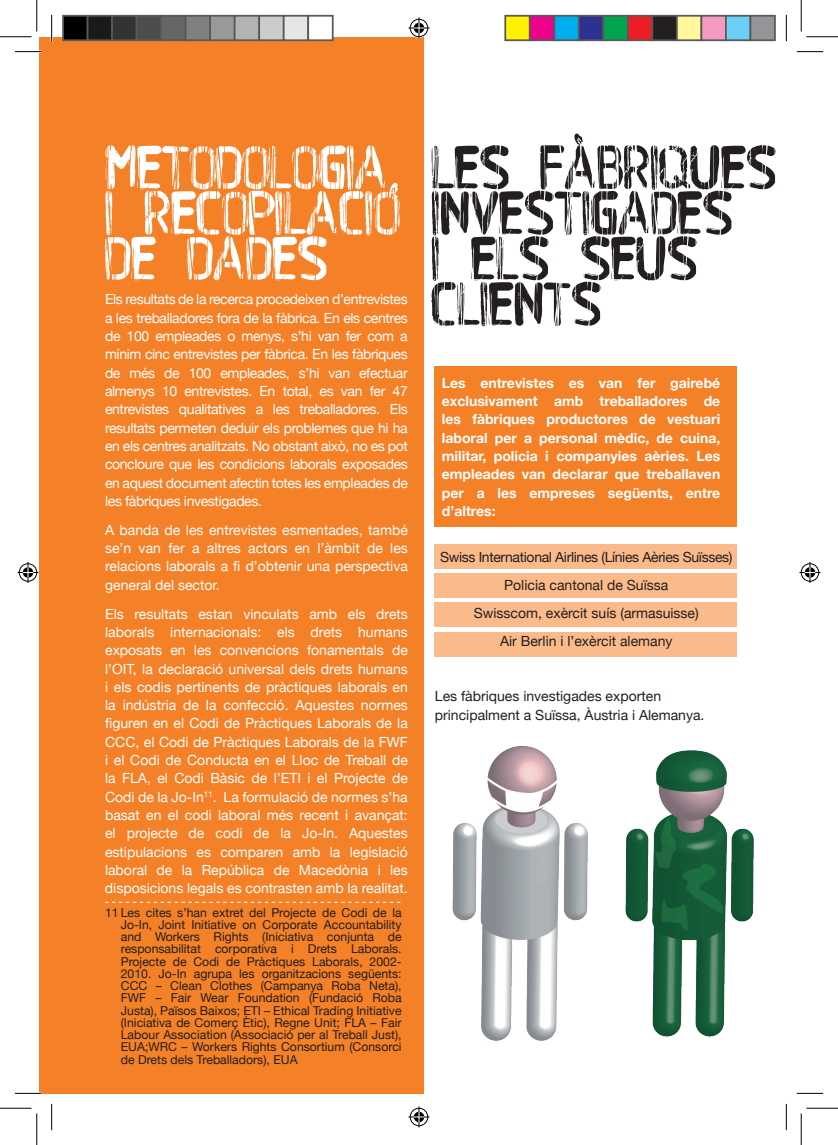
<style>
.page{position:relative;width:838px;height:1145px;background:#fff}
.page>*{position:absolute;margin:0;border:0;box-sizing:border-box;transform-origin:0 0}
.t1{font:63px/45.5px "BA Wet Paint";letter-spacing:-.01em;color:#231f20}
.t2{font:63px/45.5px "BA Wet Paint";letter-spacing:-.01em;color:#fff}
.t3{font:14px/18.4px "Helvetica Neue";color:#fff;text-align:justify}
.t4{font:700 14px/18.4px "Helvetica Neue";color:#fff;text-align:justify}
.t5{font:14px/28px "Helvetica Neue";color:#231f20;text-align:center}
.t6{font:12.25px/12.2px "Helvetica Neue";color:#231f20;text-align:justify}
</style>
<div class="page">
<div style="left:39px;top:37px;width:385px;height:1056px;background:#f48028"></div>
<div style="left:434px;top:545px;width:302px;height:24px;background:#faba89"></div>
<div style="left:434px;top:602px;width:302px;height:25px;background:#faba89"></div>
<div style="left:434px;top:632px;width:302px;height:24px;background:#faba89"></div>
<div style="left:434px;top:574px;width:302px;height:24px;background:#faba89"></div>
<div style="left:434px;top:367px;width:302px;height:160px;background:#f48028"></div>
<svg style="left:105px;top:902px;width:295px;height:1px"></svg>
<img style="left:452px;top:745px;width:302px;height:296px">
<svg style="left:389px;top:182px;width:9px;height:12px"></svg>
<svg style="left:574px;top:133px;width:8px;height:13px"></svg>
<hr style="left:15px;top:51px;width:26px;height:2px;background:#fff">
<hr style="left:15px;top:1092px;width:26px;height:2px;background:#fff">
<hr style="left:51px;top:15px;width:2px;height:26px;background:#fff">
<svg style="left:15px;top:51px;width:26px;height:1px"></svg>
<svg style="left:796px;top:51px;width:27px;height:1px"></svg>
<svg style="left:15px;top:1093px;width:26px;height:1px"></svg>
<svg style="left:796px;top:1093px;width:27px;height:1px"></svg>
<svg style="left:51px;top:15px;width:1px;height:26px"></svg>
<svg style="left:51px;top:1104px;width:1px;height:26px"></svg>
<svg style="left:786px;top:15px;width:1px;height:26px"></svg>
<svg style="left:786px;top:1104px;width:1px;height:26px"></svg>
<hr style="left:0;top:36px;width:32px;height:1px;background:#000">
<hr style="left:806px;top:36px;width:31px;height:1px;background:#000">
<hr style="left:0;top:1108px;width:32px;height:1px;background:#000">
<hr style="left:806px;top:1108px;width:31px;height:1px;background:#000">
<hr style="left:36px;top:0;width:1px;height:31px;background:#000">
<hr style="left:36px;top:1113px;width:1px;height:32px;background:#000">
<hr style="left:800px;top:0;width:1px;height:31px;background:#000">
<hr style="left:800px;top:1113px;width:1px;height:32px;background:#000">
<svg style="left:408px;top:18px;width:21px;height:21px"></svg>
<svg style="left:408px;top:1106px;width:21px;height:21px"></svg>
<svg style="left:18px;top:562px;width:21px;height:21px"></svg>
<svg style="left:799px;top:562px;width:21px;height:21px"></svg>
<div style="left:63px;top:16px;width:25px;height:24px;background:#000"></div>
<div style="left:62px;top:15px;width:26px;height:26px;border:2px solid #595959"></div>
<div style="left:88px;top:16px;width:24px;height:24px;background:#1a1a1a"></div>
<div style="left:87px;top:15px;width:26px;height:26px;border:2px solid #595959"></div>
<div style="left:112px;top:16px;width:25px;height:24px;background:#333"></div>
<div style="left:111px;top:15px;width:26px;height:26px;border:2px solid #595959"></div>
<div style="left:137px;top:16px;width:24px;height:24px;background:#4d4d4d"></div>
<div style="left:136px;top:15px;width:26px;height:26px;border:2px solid #595959"></div>
<div style="left:161px;top:16px;width:25px;height:24px;background:#666"></div>
<div style="left:160px;top:15px;width:26px;height:26px;border:2px solid #595959"></div>
<div style="left:186px;top:16px;width:24px;height:24px;background:#808080"></div>
<div style="left:185px;top:15px;width:26px;height:26px;border:2px solid #595959"></div>
<div style="left:210px;top:16px;width:25px;height:24px;background:#999"></div>
<div style="left:209px;top:15px;width:26px;height:26px;border:2px solid #595959"></div>
<div style="left:235px;top:16px;width:24px;height:24px;background:#b3b3b3"></div>
<div style="left:234px;top:15px;width:26px;height:26px;border:2px solid #595959"></div>
<div style="left:259px;top:16px;width:25px;height:24px;background:#ccc"></div>
<div style="left:258px;top:15px;width:26px;height:26px;border:2px solid #595959"></div>
<div style="left:284px;top:16px;width:24px;height:24px;background:#e6e6e6"></div>
<div style="left:283px;top:15px;width:26px;height:26px;border:2px solid #595959"></div>
<div style="left:308px;top:16px;width:25px;height:24px;background:#fff"></div>
<div style="left:307px;top:15px;width:26px;height:26px;border:2px solid #595959"></div>
<div style="left:505px;top:16px;width:24px;height:24px;background:#fff101"></div>
<div style="left:504px;top:15px;width:26px;height:26px;border:2px solid #595959"></div>
<div style="left:529px;top:16px;width:25px;height:24px;background:#ed028c"></div>
<div style="left:529px;top:15px;width:26px;height:26px;border:2px solid #595959"></div>
<div style="left:554px;top:16px;width:24px;height:24px;background:#00aeef"></div>
<div style="left:553px;top:15px;width:26px;height:26px;border:2px solid #595959"></div>
<div style="left:578px;top:16px;width:25px;height:24px;background:#2e3092"></div>
<div style="left:578px;top:15px;width:26px;height:26px;border:2px solid #595959"></div>
<div style="left:603px;top:16px;width:24px;height:24px;background:#00a54f"></div>
<div style="left:602px;top:15px;width:26px;height:26px;border:2px solid #595959"></div>
<div style="left:627px;top:16px;width:25px;height:24px;background:#ee1d23"></div>
<div style="left:627px;top:15px;width:26px;height:26px;border:2px solid #595959"></div>
<div style="left:652px;top:16px;width:24px;height:24px;background:#231f20"></div>
<div style="left:651px;top:15px;width:26px;height:26px;border:2px solid #595959"></div>
<div style="left:676px;top:16px;width:25px;height:24px;background:#fff79a"></div>
<div style="left:676px;top:15px;width:26px;height:26px;border:2px solid #595959"></div>
<div style="left:701px;top:16px;width:24px;height:24px;background:#f499c2"></div>
<div style="left:700px;top:15px;width:26px;height:26px;border:2px solid #595959"></div>
<div style="left:725px;top:16px;width:25px;height:24px;background:#6bcff6"></div>
<div style="left:725px;top:15px;width:26px;height:26px;border:2px solid #595959"></div>
<div style="left:750px;top:16px;width:24px;height:24px;background:#939598"></div>
<div style="left:749px;top:15px;width:26px;height:26px;border:2px solid #595959"></div>
<h1 class="t2" style="left:105px;top:145px;width:297px">METODOLOGIA<br>I RECOPILACIO<br>DE DADES</h1>
<h1 class="t1" style="left:431px;top:145px;width:347px">LES FABRIQUES<br>INVESTIGADES<br>I ELS SEUS<br>CLIENTS</h1>
<p class="t3" style="left:105px;top:290px;width:304px">Els resultats de la recerca procedeixen d’entrevistes a les treballadores fora de la fàbrica. En els centres de 100 empleades o menys, s’hi van fer com a mínim cinc entrevistes per fàbrica. En les fàbriques de més de 100 empleades, s’hi van efectuar almenys 10 entrevistes. En total, es van fer 47 entrevistes qualitatives a les treballadores. Els resultats permeten deduir els problemes que hi ha en els centres analitzats. No obstant això, no es pot concloure que les condicions laborals exposades en aquest document afectin totes les empleades de les fàbriques investigades.</p>
<p class="t3" style="left:105px;top:520px;width:304px">A banda de les entrevistes esmentades, també se’n van fer a altres actors en l’àmbit de les relacions laborals a fi d’obtenir una perspectiva general del sector.</p>
<p class="t3" style="left:105px;top:604px;width:304px">Els resultats estan vinculats amb els drets laborals internacionals: els drets humans exposats en les convencions fonamentals de l’OIT, la declaració universal dels drets humans i els codis pertinents de pràctiques laborals en la indústria de la confecció. Aquestes normes figuren en el Codi de Pràctiques Laborals de la CCC, el Codi de Pràctiques Laborals de la FWF i el Codi de Conducta en el Lloc de Treball de la FLA, el Codi Bàsic de l’ETI i el Projecte de Codi de la Jo-In<sup>11</sup>. La formulació de normes s’ha basat en el codi laboral més recent i avançat: el projecte de codi de la Jo-In. Aquestes estipulacions es comparen amb la legislació laboral de la República de Macedònia i les disposicions legals es contrasten amb la realitat.</p>
<p class="t6" style="left:121px;top:906px;width:282px;text-indent:-16px">11 Les cites s’han extret del Projecte de Codi de la Jo-In, Joint Initiative on Corporate Accountability and Workers Rights (Iniciativa conjunta de responsabilitat corporativa i Drets Laborals.<br>Projecte de Codi de Pràctiques Laborals, 2002- 2010. Jo-In agrupa les organitzacions següents:<br>CCC – Clean Clothes (Campanya Roba Neta), FWF – Fair Wear Foundation (Fundació Roba Justa), Països Baixos; ETI – Ethical Trading Initiative (Iniciativa de Comerç Ètic), Regne Unit; FLA – Fair Labour Association (Associació per al Treball Just), EUA;WRC – Workers Rights Consortium (Consorci de Drets dels Treballadors), EUA</p>
<p class="t4" style="left:442px;top:373px;width:280px">Les entrevistes es van fer gairebé exclusivament amb treballadores de les fàbriques productores de vestuari laboral per a personal mèdic, de cuina, militar, policia i companyies aèries. Les empleades van declarar que treballaven per a les empreses següents, entre d’altres:</p>
<p class="t5" style="left:440px;top:543px;width:294px">Swiss International Airlines (Línies Aèries Suïsses)<br>Policia cantonal de Suïssa<br>Swisscom, exèrcit suís (armasuisse)<br>Air Berlin i l’exèrcit alemany</p>
<p class="t5" style="left:435px;top:687px;width:271px;line-height:18.4px;text-align:left">Les fàbriques investigades exporten principalment a Suïssa, Àustria i Alemanya.</p>
</div>
